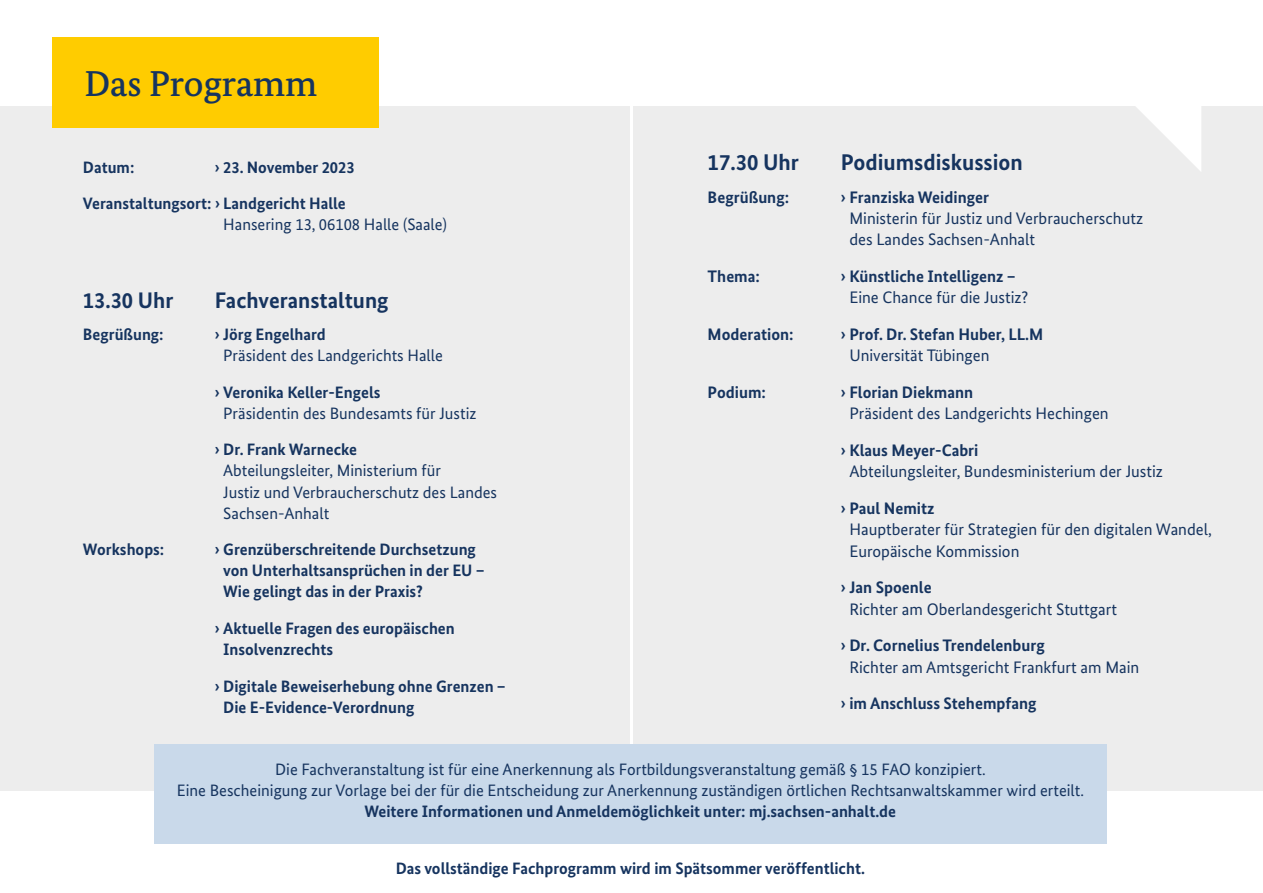
<style>
.page{position:relative;width:1263px;height:893px;background:#fff}
.page>*{position:absolute;margin:0;border:0;box-sizing:border-box;transform-origin:0 0}
.H1_Head_weiss{font:500 36px "Bundes Serif";color:#16345f}
.H2_Subhead_blau{font:700 22.65px "Bundes Sans";color:#16345f}
.H2_Subhead_blau-2{font:700 22.5px "Bundes Sans";color:#16345f}
.P_Copy_2_5_blau{font:16.65px/21.5px "Bundes Sans";color:#16345f}
.P_Zwischenhead_Programm_2_5_blau{font:16.65px/21.5px "Bundes Sans";color:#16345f}
.P_Zwischenhead_Programm_0_blau{font:700 16.65px "Bundes Sans";color:#16345f}
.P_Zwischenhead_Programm_2_5_blau-2{font:700 16.65px "Bundes Sans";color:#16345f}
.P_Zwischenhead_Programm_0_blau-2{font:700 16.5px/21.3px "Bundes Sans";color:#16345f}
.P_Zwischenhead_Programm_0_blau-3{font:16.5px/21.3px "Bundes Sans";color:#16345f;text-align:center}
.P_Copy_2_5_blau-2{font:16.5px/21.3px "Bundes Sans";color:#16345f}
.P_Copy_1_blau{font:700 16.5px/21.3px "Bundes Sans";color:#16345f}
.P_Copy_Teaser{font:700 16.5px "Bundes Sans";color:#16345f}
.P_Zwischenhead_Programm_2_5_blau-3{font:700 16.5px "Bundes Sans";color:#16345f}
.s1{font-weight:700}
.s2{font-weight:700;font-size:16.5px}
</style>
<div class="page">
<div style="left:0;top:106px;width:1263px;height:684px;background:#ededed"></div>
<svg style="left:1136px;top:106px;width:65px;height:65px"></svg>
<hr style="left:630px;top:98px;width:3px;height:651px;background:#fff">
<div style="left:154px;top:744px;width:952px;height:100px;background:#c9d9ea"></div>
<div style="left:52px;top:37px;width:326px;height:91px;background:#fc0"></div>
<p class="H1_Head_weiss" style="left:84px;top:62px;width:234px">Das Programm</p>
<p class="P_Zwischenhead_Programm_2_5_blau-3" style="left:83px;top:157px;width:53px">Datum:</p>
<p class="P_Zwischenhead_Programm_2_5_blau-3" style="left:215px;top:157px;width:141px">› 23. November 2023</p>
<p class="P_Zwischenhead_Programm_0_blau-2" style="left:83px;top:193px;width:264px">Veranstaltungsort: › Landgericht Halle</p>
<p class="P_Copy_2_5_blau-2" style="left:223px;top:214px;width:225px">Hansering 13, 06108 Halle (Saale)</p>
<p class="H2_Subhead_blau-2" style="left:83px;top:287px;width:92px">13.30 Uhr</p>
<p class="H2_Subhead_blau-2" style="left:215px;top:287px;width:175px">Fachveranstaltung</p>
<p class="P_Zwischenhead_Programm_0_blau-2" style="left:83px;top:324px;width:82px">Begrüßung:</p>
<p class="P_Zwischenhead_Programm_0_blau-2" style="left:215px;top:324px;width:112px">› Jörg Engelhard</p>
<p class="P_Copy_2_5_blau-2" style="left:223px;top:345px;width:221px">Präsident des Landgerichts Halle</p>
<p class="P_Zwischenhead_Programm_0_blau-2" style="left:215px;top:381px;width:167px">› Veronika Keller-Engels</p>
<p class="P_Copy_2_5_blau-2" style="left:223px;top:402px;width:255px">Präsidentin des Bundesamts für Justiz</p>
<p class="P_Zwischenhead_Programm_0_blau-2" style="left:215px;top:438px;width:144px">› Dr. Frank Warnecke</p>
<p class="P_Copy_2_5_blau-2" style="left:223px;top:460px;width:275px">Abteilungsleiter, Ministerium für<br>Justiz und Verbraucherschutz des Landes<br>Sachsen-Anhalt</p>
<p class="P_Zwischenhead_Programm_0_blau-2" style="left:83px;top:538px;width:83px">Workshops:</p>
<p class="P_Zwischenhead_Programm_0_blau-2" style="left:223px;top:538px;width:263px;text-indent:-9px">› Grenzüberschreitende Durchsetzung von Unterhaltsansprüchen in der EU –<br>Wie gelingt das in der Praxis?</p>
<p class="P_Zwischenhead_Programm_0_blau-2" style="left:223px;top:618px;width:233px;text-indent:-8px">› Aktuelle Fragen des europäischen<br>Insolvenzrechts</p>
<p class="P_Copy_1_blau" style="left:223px;top:675px;width:284px;text-indent:-8px">› Digitale Beweiserhebung ohne Grenzen –<br>Die E-Evidence-Verordnung</p>
<p class="H2_Subhead_blau" style="left:708px;top:149px;width:93px">17.30 Uhr</p>
<p class="H2_Subhead_blau" style="left:841px;top:149px;width:184px">Podiumsdiskussion</p>
<p class="P_Zwischenhead_Programm_2_5_blau-2" style="left:708px;top:187px;width:83px">Begrüßung:</p>
<p class="P_Zwischenhead_Programm_2_5_blau" style="left:849px;top:186px;width:295px;text-indent:-9px"><span class="s1">› Franziska Weidinger<br></span>Ministerin für Justiz und Verbraucherschutz des Landes Sachsen-Anhalt</p>
<p class="P_Zwischenhead_Programm_2_5_blau-2" style="left:708px;top:266px;width:54px">Thema:</p>
<p class="P_Zwischenhead_Programm_2_5_blau" style="left:849px;top:265px;width:180px;text-indent:-9px"><span class="s1">› Künstliche Intelligenz</span> <span class="s2">–<br></span>Eine Chance für die Justiz?</p>
<p class="P_Zwischenhead_Programm_0_blau" style="left:708px;top:324px;width:88px">Moderation:</p>
<p class="P_Zwischenhead_Programm_0_blau" style="left:841px;top:324px;width:204px">› Prof. Dr. Stefan Huber, LL.M</p>
<p class="P_Copy_2_5_blau" style="left:849px;top:345px;width:142px">Universität Tübingen</p>
<p class="P_Zwischenhead_Programm_0_blau" style="left:708px;top:382px;width:60px">Podium:</p>
<p class="P_Zwischenhead_Programm_0_blau" style="left:841px;top:382px;width:134px">› Florian Diekmann</p>
<p class="P_Copy_2_5_blau" style="left:849px;top:403px;width:261px">Präsident des Landgerichts Hechingen</p>
<p class="P_Zwischenhead_Programm_0_blau" style="left:841px;top:440px;width:139px">› Klaus Meyer-Cabri</p>
<p class="P_Copy_2_5_blau" style="left:849px;top:461px;width:315px">Abteilungsleiter, Bundesministerium der Justiz</p>
<p class="P_Zwischenhead_Programm_0_blau" style="left:841px;top:498px;width:95px">› Paul Nemitz</p>
<p class="P_Copy_2_5_blau" style="left:849px;top:519px;width:364px">Hauptberater für Strategien für den digitalen Wandel,<br>Europäische Kommission</p>
<p class="P_Zwischenhead_Programm_0_blau" style="left:841px;top:577px;width:92px">› Jan Spoenle</p>
<p class="P_Copy_2_5_blau" style="left:849px;top:598px;width:269px">Richter am Oberlandesgericht Stuttgart</p>
<p class="P_Copy_2_5_blau" style="left:849px;top:635px;width:291px;text-indent:-9px"><span class="s1">› Dr. Cornelius Trendelenburg<br></span>Richter am Amtsgericht Frankfurt am Main</p>
<p class="P_Zwischenhead_Programm_0_blau" style="left:841px;top:693px;width:197px">› im Anschluss Stehempfang</p>
<p class="P_Zwischenhead_Programm_0_blau-3" style="left:177px;top:758px;width:909px">Die Fachveranstaltung ist für eine Anerkennung als Fortbildungsveranstaltung gemäß § 15 FAO konzipiert.<br>Eine Bescheinigung zur Vorlage bei der für die Entscheidung zur Anerkennung zuständigen örtlichen Rechtsanwaltskammer wird erteilt.</p>
<p class="P_Zwischenhead_Programm_0_blau-2" style="left:364px;top:801px;width:533px">Weitere Informationen und Anmeldemöglichkeit unter: mj.sachsen-anhalt.de</p>
<p class="P_Copy_Teaser" style="left:396px;top:858px;width:471px">Das vollständige Fachprogramm wird im Spätsommer veröffentlicht.</p>
</div>
